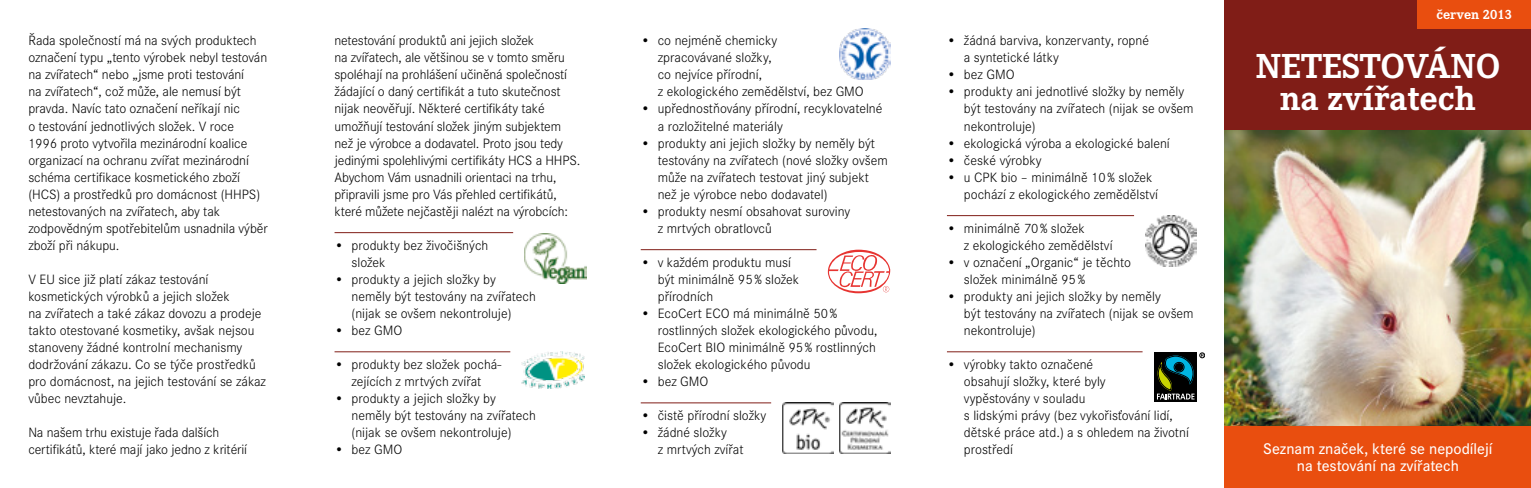
<style>
.page{position:relative;width:1531px;height:488px;background:#fff}
.page>*{position:absolute;margin:0;border:0;box-sizing:border-box;transform-origin:0 0}
._1_nadpis{font:700 36px/32px "Corporate ETCE";color:#fff;text-align:center}
._1_nadpis-2{font:500 16px/17px "Corporate STCE";color:#fff;text-align:center}
.odrážky{font:300 14px/17px "Corporate STCE";color:#000}
.text{font:300 14px/17px "Corporate STCE";letter-spacing:-.01em;color:#000}
._1_nadpis-3{font:700 14px "Corporate ETCE";color:#fff}
</style>
<div class="page">
<div style="left:1225px;top:0;width:306px;height:130px;background:#801d17"></div>
<div style="left:1225px;top:425px;width:306px;height:63px;background:#e94e0f"></div>
<div style="left:1417px;top:0;width:114px;height:28px;background:#e94e0f"></div>
<img style="left:1225px;top:130px;width:306px;height:295px">
<img style="left:524px;top:233px;width:63px;height:50px">
<img style="left:522px;top:351px;width:62px;height:37px">
<svg style="left:828px;top:249px;width:62px;height:44px"></svg>
<img style="left:1146px;top:215px;width:50px;height:51px">
<img style="left:782px;top:402px;width:51px;height:51px">
<img style="left:839px;top:402px;width:51px;height:51px">
<div style="left:1154px;top:352px;width:43px;height:50px;background:linear-gradient(to right,#000,#000)"></div>
<svg style="left:1157px;top:352px;width:48px;height:47px"></svg>
<img style="left:839px;top:28px;width:51px;height:51px">
<hr style="left:334px;top:351px;width:176px;height:1px;background:#801d17">
<hr style="left:641px;top:249px;width:175px;height:1px;background:#801d17">
<hr style="left:641px;top:402px;width:130px;height:1px;background:#801d17">
<hr style="left:947px;top:215px;width:187px;height:1px;background:#801d17">
<hr style="left:947px;top:351px;width:195px;height:1px;background:#801d17">
<hr style="left:334px;top:232px;width:179px;height:1px;background:#801d17">
<p class="text" style="left:28px;top:32px;width:241px">Řada společností má na svých produktech označení typu „tento výrobek nebyl testován na zvířatech“ nebo „jsme proti testování<br>na zvířatech“, což může, ale nemusí být pravda. Navíc tato označení neříkají nic<br>o testování jednotlivých složek. V roce<br>1996 proto vytvořila mezinárodní koalice organizací na ochranu zvířat mezinárodní schéma certifikace kosmetického zboží (HCS) a prostředků pro domácnost (HHPS) netestovaných na zvířatech, aby tak zodpovědným spotřebitelům usnadnila výběr zboží při nákupu.</p>
<p class="text" style="left:28px;top:270px;width:239px">V EU sice již platí zákaz testování kosmetických výrobků a jejich složek<br>na zvířatech a také zákaz dovozu a prodeje takto otestované kosmetiky, avšak nejsou stanoveny žádné kontrolní mechanismy dodržování zákazu. Co se týče prostředků pro domácnost, na jejich testování se zákaz vůbec nevztahuje.</p>
<p class="text" style="left:28px;top:424px;width:220px">Na našem trhu existuje řada dalších certifikátů, které mají jako jedno z kritérií</p>
<p class="text" style="left:334px;top:32px;width:247px">netestování produktů ani jejich složek<br>na zvířatech, ale většinou se v tomto směru spoléhají na prohlášení učiněná společností žádající o daný certifikát a tuto skutečnost nijak neověřují. Některé certifikáty také umožňují testování složek jiným subjektem než je výrobce a dodavatel. Proto jsou tedy jedinými spolehlivými certifikáty HCS a HHPS.<br>Abychom Vám usnadnili orientaci na trhu, připravili jsme pro Vás přehled certifikátů, které můžete nejčastěji nalézt na výrobcích:</p>
<p class="odrážky" style="left:351px;top:236px;width:138px;text-indent:-17px">• produkty bez živočišných složek</p>
<p class="odrážky" style="left:351px;top:270px;width:186px;text-indent:-17px">• produkty a jejich složky by neměly být testovány na zvířatech (nijak se ovšem nekontroluje)</p>
<p class="odrážky" style="left:334px;top:321px;width:69px">• bez GMO</p>
<p class="odrážky" style="left:334px;top:356px;width:168px;text-align:center">• produkty bez složek pochá&shy;zejících z mrtvých zvířat</p>
<p class="odrážky" style="left:351px;top:390px;width:186px;text-indent:-17px">• produkty a jejich složky by neměly být testovány na zvířatech (nijak se ovšem nekontroluje)</p>
<p class="odrážky" style="left:334px;top:441px;width:69px">• bez GMO</p>
<p class="odrážky" style="left:658px;top:32px;width:208px;text-indent:-17px">• co nejméně chemicky<br>zpracovávané složky,<br>co nejvíce přírodní,<br>z ekologického zemědělství, bez GMO</p>
<p class="odrážky" style="left:658px;top:100px;width:226px;text-indent:-17px">• upřednostňovány přírodní, recyklovatelné a rozložitelné materiály</p>
<p class="odrážky" style="left:658px;top:134px;width:231px;text-indent:-17px">• produkty ani jejich složky by neměly být testovány na zvířatech (nové složky ovšem může na zvířatech testovat jiný subjekt než je výrobce nebo dodavatel)</p>
<p class="odrážky" style="left:658px;top:202px;width:194px;text-indent:-17px">• produkty nesmí obsahovat suroviny z mrtvých obratlovců</p>
<p class="odrážky" style="left:658px;top:253px;width:143px;text-indent:-17px">• v každém produktu musí být minimálně 95% složek přírodních</p>
<p class="odrážky" style="left:658px;top:304px;width:221px;text-indent:-17px">• EcoCert ECO má minimálně 50% rostlinných složek ekologického původu, EcoCert BIO minimálně 95% rostlinných složek ekologického původu</p>
<p class="odrážky" style="left:641px;top:373px;width:69px">• bez GMO</p>
<p class="odrážky" style="left:641px;top:407px;width:127px">• čistě přírodní složky</p>
<p class="odrážky" style="left:658px;top:424px;width:87px;text-indent:-17px">• žádné složky<br>z mrtvých zvířat</p>
<p class="odrážky" style="left:964px;top:32px;width:187px;text-indent:-17px">• žádná barviva, konzervanty, ropné a syntetické látky</p>
<p class="odrážky" style="left:947px;top:66px;width:69px">• bez GMO</p>
<p class="odrážky" style="left:964px;top:83px;width:231px;text-indent:-17px">• produkty ani jednotlivé složky by neměly být testovány na zvířatech (nijak se ovšem nekontroluje)</p>
<p class="odrážky" style="left:947px;top:134px;width:224px">• ekologická výroba a ekologické balení</p>
<p class="odrážky" style="left:947px;top:151px;width:96px">• české výrobky</p>
<p class="odrážky" style="left:964px;top:168px;width:196px;text-indent:-17px">• u CPK bio – minimálně 10% složek pochází z ekologického zemědělství</p>
<p class="odrážky" style="left:964px;top:219px;width:150px;text-indent:-17px">• minimálně 70% složek<br>z ekologického zemědělství</p>
<p class="odrážky" style="left:964px;top:253px;width:168px;text-indent:-17px">• v označení „Organic“ je těchto složek minimálně 95%</p>
<p class="odrážky" style="left:964px;top:287px;width:231px;text-indent:-17px">• produkty ani jejich složky by neměly<br>být testovány na zvířatech (nijak se ovšem nekontroluje)</p>
<p class="odrážky" style="left:964px;top:356px;width:226px;text-indent:-17px">• výrobky takto označené<br>obsahují složky, které byly<br>vypěstovány v souladu<br>s lidskými právy (bez vykořisťování lidí, dětské práce atd.) a s ohledem na životní prostředí</p>
<p class="_1_nadpis-3" style="left:1436px;top:7px;width:77px">červen 2013</p>
<p class="_1_nadpis" style="left:1255px;top:51px;width:246px">NETESTOVÁNO na zvířatech</p>
<p class="_1_nadpis-2" style="left:1263px;top:440px;width:231px">Seznam značek, které se nepodílejí na testování na zvířatech</p>
</div>
